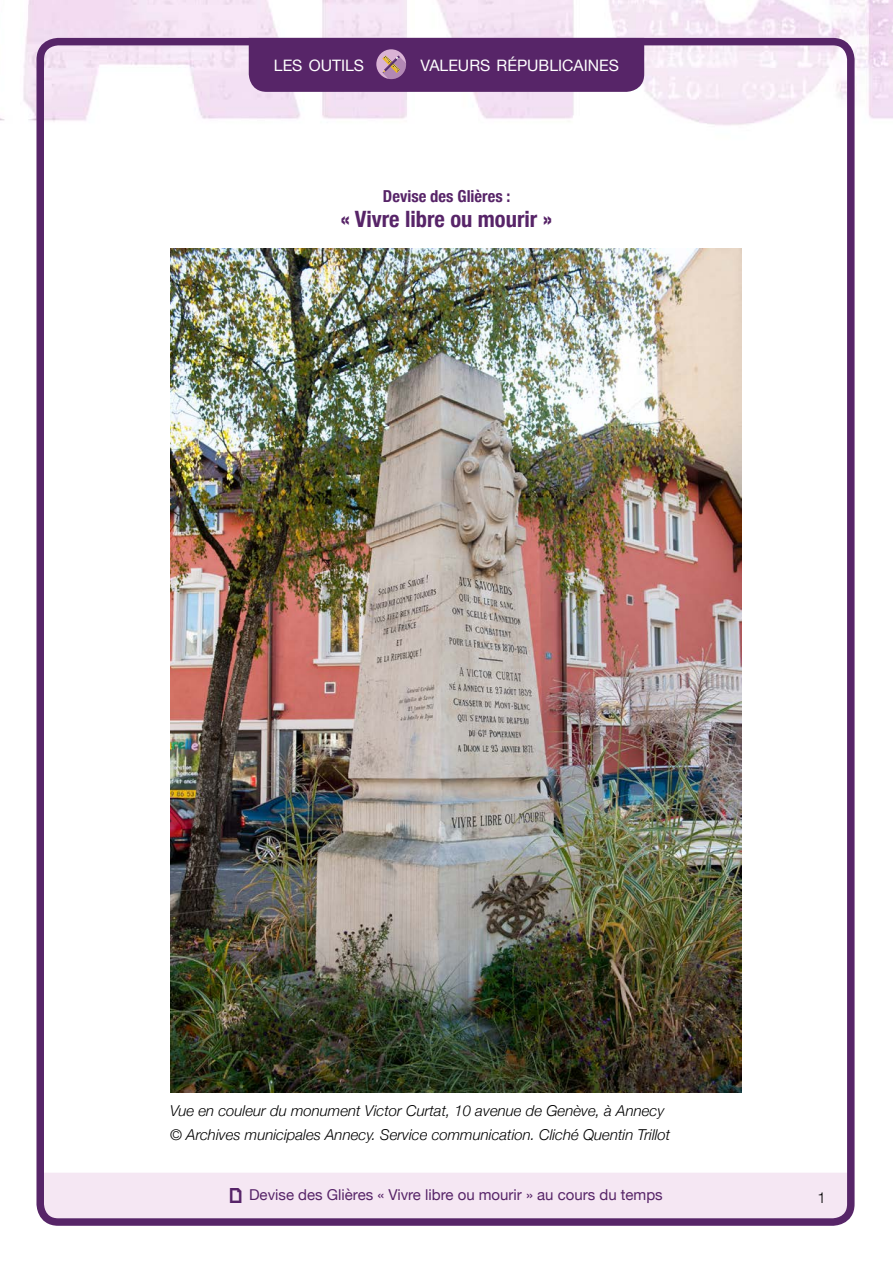
<style>
.page{position:relative;width:893px;height:1263px;background:#fff}
.page>*{position:absolute;margin:0;border:0;box-sizing:border-box;transform-origin:0 0}
.t1{font:700 condensed 22.5px "Helvetica Neue";color:#572468}
.t2{font:700 condensed 16.5px "Helvetica Neue";color:#572468}
.t3{font:15.75px "Helvetica Neue";color:#fff}
.t4{font:italic 300 15px/24px "Helvetica Neue";color:#000}
.t5{font:15px "Helvetica Neue";color:#572468}
.t6{font:300 15px "Helvetica Neue";color:#000}
</style>
<div class="page">
<img style="left:0;top:0;width:893px;height:145px">
<div style="left:36px;top:38px;width:818px;height:1188px;border:8px solid #572568;border-radius:18px"></div>
<div style="left:249px;top:38px;width:395px;height:54px;background:#572568"></div>
<img style="left:170px;top:249px;width:572px;height:843px">
<div style="left:44px;top:1173px;width:803px;height:45px;background:#f5e7f3"></div>
<p class="t3" style="left:274px;top:54px;width:92px">LES OUTILS</p>
<p class="t3" style="left:420px;top:54px;width:200px">VALEURS RÉPUBLICAINES</p>
<p class="t2" style="left:383px;top:183px;width:129px">Devise des Glières :</p>
<h1 class="t1" style="left:341px;top:200px;width:213px">« Vivre libre ou mourir »</h1>
<p class="t4" style="left:170px;top:1097px;width:502px">Vue en couleur du monument Victor Curtat, 10 avenue de Genève, à Annecy © Archives municipales Annecy. Service communication. Cliché Quentin Trillot</p>
<p class="t5" style="left:249px;top:1184px;width:415px">Devise des Glières « Vivre libre ou mourir » au cours du temps</p>
<p class="t6" style="left:818px;top:1185px;width:10px">1</p>
</div>
